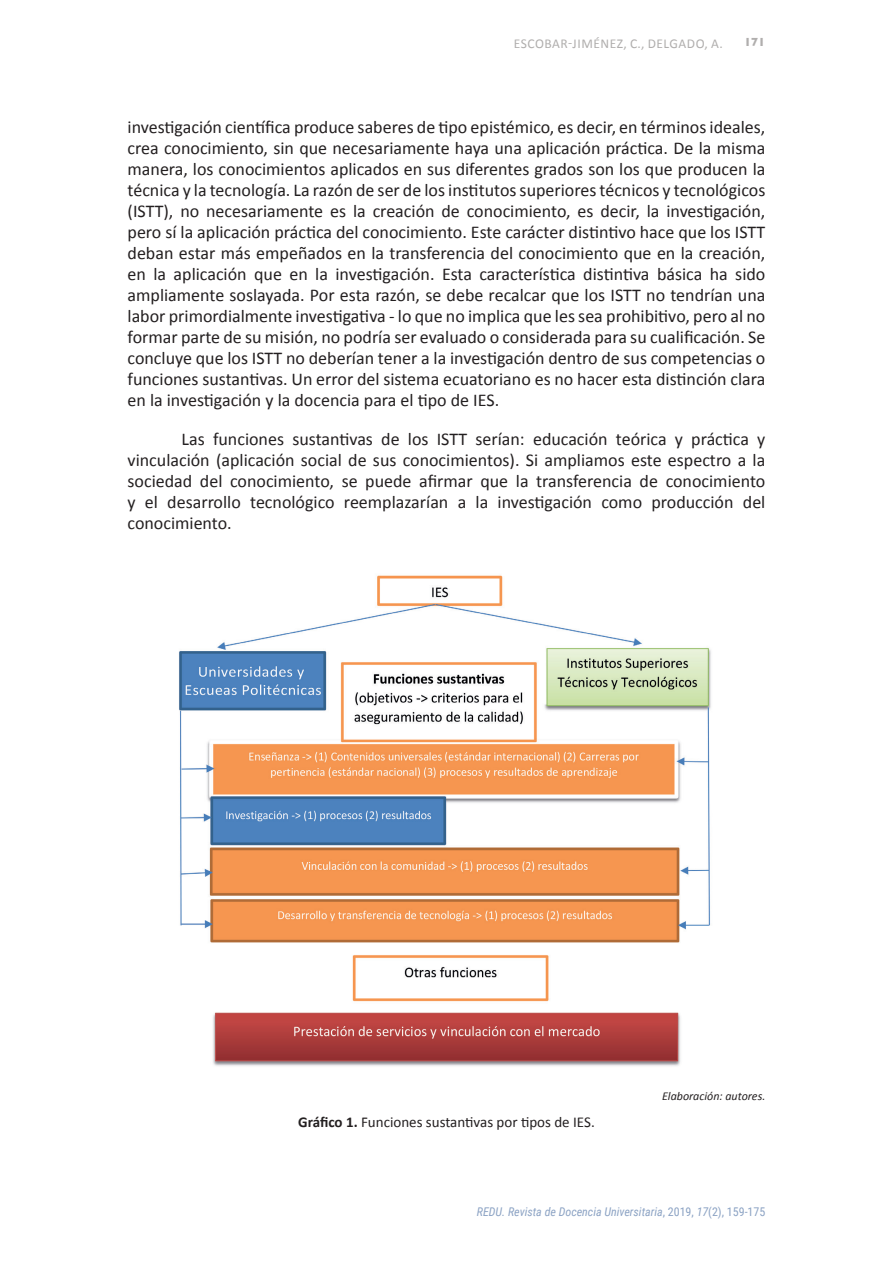
<style>
.page{position:relative;width:893px;height:1263px;background:#fff}
.page>*{position:absolute;margin:0;border:0;box-sizing:border-box;transform-origin:0 0}
.REDU_TXTGRAL{font:18px/21px "Calibri";color:#231f20;text-align:justify}
.REDU_TIT_TABLA{font:15px "Calibri";color:#231f20}
.t1{font:13.5px "Calibri";letter-spacing:.04em;color:#b0aead}
.t2{font:italic 12px "Roboto Condensed";color:#8ca3c4}
.REDU_FUENTE_TABLA{font:italic 12px "Calibri";color:#231f20}
.t3{font:700 12px "Gill Sans";color:#b0aead}
.s1{font-weight:700}
.s2{font-style:normal}
</style>
<div class="page">
<img style="left:179px;top:575px;width:532px;height:491px">
<p class="t1" style="left:514px;top:35px;width:211px">ESCOBAR-JIMÉNEZ, C., DELGADO, A.</p>
<p class="t3" style="left:744px;top:32px;width:23px">171</p>
<p class="REDU_TXTGRAL" style="left:128px;top:116px;width:639px">investigación científica produce saberes de tipo epistémico, es decir, en términos ideales, crea conocimiento, sin que necesariamente haya una aplicación práctica. De la misma manera, los conocimientos aplicados en sus diferentes grados son los que producen la técnica y la tecnología. La razón de ser de los institutos superiores técnicos y tecnológicos (ISTT), no necesariamente es la creación de conocimiento, es decir, la investigación, pero sí la aplicación práctica del conocimiento. Este carácter distintivo hace que los ISTT deban estar más empeñados en la transferencia del conocimiento que en la creación, en la aplicación que en la investigación. Esta característica distintiva básica ha sido ampliamente soslayada. Por esta razón, se debe recalcar que los ISTT no tendrían una labor primordialmente investigativa - lo que no implica que les sea prohibitivo, pero al no formar parte de su misión, no podría ser evaluado o considerada para su cualificación. Se concluye que los ISTT no deberían tener a la investigación dentro de sus competencias o funciones sustantivas. Un error del sistema ecuatoriano es no hacer esta distinción clara en la investigación y la docencia para el tipo de IES.</p>
<p class="REDU_TXTGRAL" style="left:128px;top:428px;width:639px;text-indent:54px">Las funciones sustantivas de los ISTT serían: educación teórica y práctica y vinculación (aplicación social de sus conocimientos). Si ampliamos este espectro a la sociedad del conocimiento, se puede afirmar que la transferencia de conocimiento y el desarrollo tecnológico reemplazarían a la investigación como producción del conocimiento.</p>
<p class="REDU_TIT_TABLA" style="left:298px;top:1112px;width:298px"><span class="s1">Gráfico 1.</span> Funciones sustantivas por tipos de IES.</p>
<p class="REDU_FUENTE_TABLA" style="left:662px;top:1088px;width:105px">Elaboración: autores.</p>
<p class="t2" style="left:477px;top:1204px;width:290px">REDU. Revista de Docencia Universitaria<span class="s2">, 2019,</span> 17<span class="s2">(2), 159-175</span></p>
</div>
